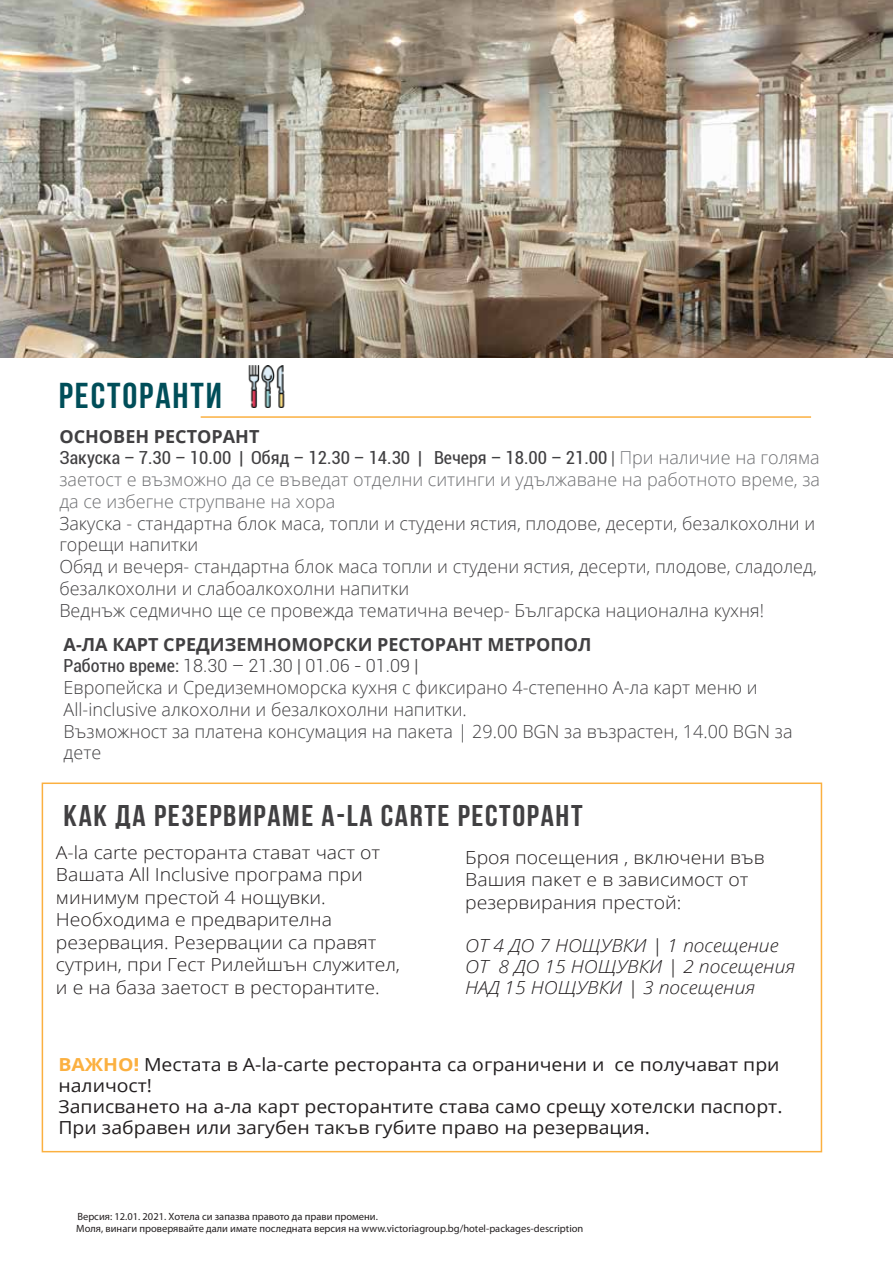
<style>
.page{position:relative;width:893px;height:1263px;background:#fff}
.page>*{position:absolute;margin:0;border:0;box-sizing:border-box;transform-origin:0 0}
.t1{font:700 36px "Bebas Neue";letter-spacing:.05em;color:#004e59;scale:1.05 1}
.t2{font:700 30px "Bebas Neue";letter-spacing:.05em;color:#414042;scale:1.08 1}
.t3{font:300 18px/21.8px "Open Sans";color:#414042}
.t4{font:300 18px/22.5px "Open Sans";color:#231f20;scale:1.08 1}
.t5{font:18px/21px "Open Sans";color:#231f20;scale:1.08 1}
.t6{font:300 18px/21.8px "Open Sans";color:#6d6e71}
.t7{font:condensed 18px "Roboto";color:#414042}
.t8{font:italic 300 18px/21px "Open Sans";color:#231f20;scale:1.08 1}
.t9{font:700 18px "Open Sans";color:#414042}
.t10{font:300 18px "Roboto";color:#414042}
.t11{font:10.5px/12.6px "Myriad Pro";color:#231f20}
.s1{font-weight:300;font-stretch:normal}
.s2{font-family:"Open Sans";font-weight:300;font-stretch:normal;color:#808285}
.s3{font-family:"Open Sans";font-weight:300;font-stretch:normal;color:#6d6e71}
.s4{font-weight:400;font-stretch:condensed}
.s5{font-weight:700;color:#fbb040}
.s6{font-family:"Roboto";font-weight:900;color:#fbb040}
</style>
<div class="page">
<hr style="left:201px;top:416px;width:610px;height:2px;background:#fbb040">
<div style="left:42px;top:782px;width:780px;height:370px;border:2px solid #fbb040"></div>
<img style="left:0;top:0;width:893px;height:358px">
<img style="left:248px;top:365px;width:37px;height:43px">
<h1 class="t1" style="left:59px;top:376px;width:157px">РЕСТОРАНТи</h1>
<p class="t9" style="left:59px;top:423px;width:202px">ОСНОВЕН РЕСТОРАНТ</p>
<p class="t7" style="left:59px;top:445px;width:762px">Закуска – 7.30 – 10.00 | Обяд – 12.30 – 14.30 | Вечеря – 18.00 – 21.00 <span class="s1">|</span> <span class="s2">П</span><span class="s3">ри наличие на голяма</span></p>
<p class="t6" style="left:59px;top:468px;width:762px">заетост е възможно да се въведат отделни ситинги и удължаване на работното време, за да се избегне струпване на хора</p>
<p class="t3" style="left:59px;top:512px;width:759px">Закуска - стандартна блок маса, топли и студени ястия, плодове, десерти, безалкохолни и горещи напитки<br>Обяд и вечеря- стандартна блок маса топли и студени ястия, десерти, плодове, сладолед, безалкохолни и слабоалкохолни напитки<br>Веднъж седмично ще се провежда тематична вечер- Българска национална кухня!</p>
<p class="t9" style="left:64px;top:631px;width:529px">А-ЛА КАРТ СРЕДИЗЕМНОМОРСКИ РЕСТОРАНТ МЕТРОПОЛ</p>
<p class="t10" style="left:64px;top:654px;width:356px"><span class="s4">Работно време:</span> 18.30 – 21.30 | 01.06 - 01.09 |</p>
<p class="t3" style="left:64px;top:676px;width:730px">Европейска и Средиземноморска кухня с фиксирано 4-степенно А-ла карт меню и All-inclusive алкохолни и безалкохолни напитки.<br>Възможност за платена консумация на пакета | 29.00 BGN за възрастен, 14.00 BGN за дете</p>
<h2 class="t2" style="left:64px;top:799px;width:482px">КАК ДА РЕЗЕРВИРАМЕ A-LA CARTE РЕСТОРАНТ</h2>
<p class="t4" style="left:56px;top:840px;width:320px">A-la carte ресторантa стават част от Вашата All Inclusive програма при минимум престой 4 нощувки.<br>Необходима е предварителна резервация. Резервации са правят сутрин, при Гест Рилейшън служител, и е на база заетост в ресторантите.</p>
<p class="t4" style="left:465px;top:845px;width:279px">Броя посещения , включени във<br>Вашия пакет е в зависимост от резервирания престой:</p>
<p class="t8" style="left:465px;top:934px;width:307px">ОT 4 ДО 7 НОЩУВКИ | 1 посещение<br>ОТ 8 ДО 15 НОЩУВКИ | 2 посещения<br>НАД 15 НОЩУВКИ | 3 посещения</p>
<p class="t5" style="left:58px;top:1053px;width:672px"><span class="s5">ВАЖНО</span><span class="s6">!</span> Местата в A-la-cartе ресторантa са ограничени и се получават при наличoст!<br>Записването на а-ла карт ресторантите става само срещу хотелски паспорт.<br>При забравен или загубен такъв губите право на резервация.</p>
<p class="t11" style="left:76px;top:1210px;width:509px">Версия: 12.01. 2021. Хотела си запазва правото да прави промени.<br>Моля, винаги проверявайте дали имате последната версия на www.victoriagroup.bg/hotel-packages-description</p>
</div>
